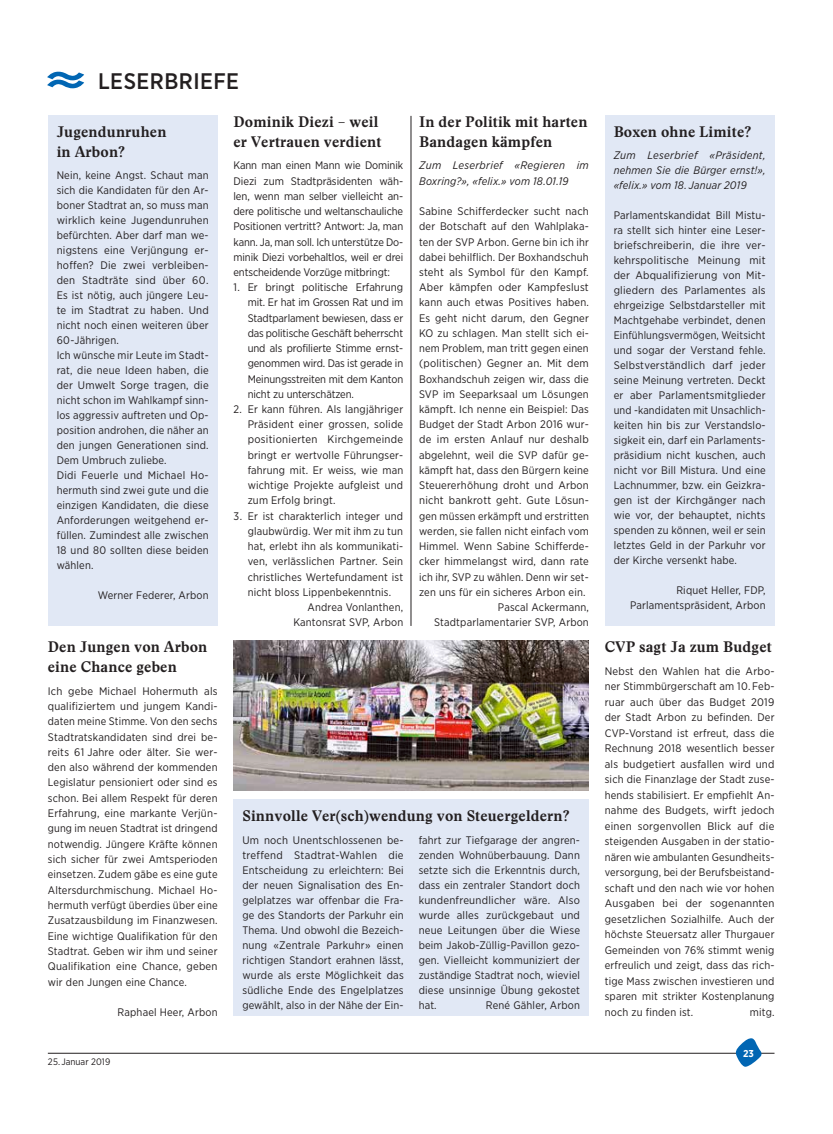
<style>
.page{position:relative;width:833px;height:1134px;background:#fff}
.page>*{position:absolute;margin:0;border:0;box-sizing:border-box;transform-origin:0 0}
.t1{font:500 22.5px "Gotham Narrow";letter-spacing:.02em;color:#231f20}
.t2{font:700 15px/20px "Stanley";letter-spacing:.01em;color:#231f20}
.t3{font:11px/15px "Gotham Narrow";letter-spacing:.015em;color:#231f20;text-align:justify}
.t4{font:italic 11px/15px "Gotham Narrow";letter-spacing:.015em;color:#231f20;text-align:justify}
.t5{font:700 10px "Gotham Narrow";color:#fff}
.t6{font:9.38px "Gotham Narrow";color:#231f20}
</style>
<div class="page">
<svg style="left:47px;top:72px;width:37px;height:16px"></svg>
<hr style="left:48px;top:1053px;width:726px;height:1px;background:#231f20">
<svg style="left:735px;top:1038px;width:27px;height:29px"></svg>
<hr style="left:411px;top:116px;width:1px;height:510px;background:#231f20">
<div style="left:233px;top:799px;width:356px;height:217px;background:#e1e8f5"></div>
<div style="left:605px;top:115px;width:169px;height:511px;background:#e1e8f5"></div>
<div style="left:48px;top:115px;width:169px;height:511px;background:#e1e8f5"></div>
<img style="left:233px;top:641px;width:356px;height:150px">
<h1 class="t1" style="left:98px;top:66px;width:142px">LESERBRIEFE</h1>
<h2 class="t2" style="left:57px;top:122px;width:111px">Jugendunruhen in Arbon?</h2>
<p class="t3" style="left:57px;top:168px;width:154px;text-align:left">Nein, keine Angst. Schaut man sich die Kandidaten für den Ar&shy;boner Stadtrat an, so muss man wirklich keine Jugendunruhen befürchten. Aber darf man we&shy;nigstens eine Verjüngung er&shy;hoffen? Die zwei verbleiben&shy;den Stadträte sind über 60.<br>Es ist nötig, auch jüngere Leu&shy;te im Stadtrat zu haben. Und nicht noch einen weiteren über<br>60-Jährigen.<br>Ich wünsche mir Leute im Stadt&shy;rat, die neue Ideen haben, die der Umwelt Sorge tragen, die nicht schon im Wahlkampf sinn&shy;los aggressiv auftreten und Op&shy;position androhen, die näher an den jungen Generationen sind.<br>Dem Umbruch zuliebe.<br>Didi Feuerle und Michael Ho&shy;hermuth sind zwei gute und die einzigen Kandidaten, die diese<br>Anforderungen weitgehend er&shy;füllen. Zumindest alle zwischen<br>18 und 80 sollten diese beiden wählen.</p>
<p class="t3" style="left:98px;top:588px;width:112px">Werner Federer, Arbon</p>
<h2 class="t2" style="left:48px;top:637px;width:161px">Den Jungen von Arbon eine Chance geben</h2>
<p class="t3" style="left:48px;top:683px;width:171px;line-height:15.4px">Ich gebe Michael Hohermuth als qualifiziertem und jungem Kandi&shy;daten meine Stimme. Von den sechs Stadtratskandidaten sind drei be&shy;reits 61 Jahre oder älter. Sie wer&shy;den also während der kommenden Legislatur pensioniert oder sind es schon. Bei allem Respekt für deren Erfahrung, eine markante Verjün&shy;gung im neuen Stadtrat ist dringend notwendig. Jüngere Kräfte können sich sicher für zwei Amtsperioden einsetzen. Zudem gäbe es eine gute Altersdurchmischung. Michael Ho&shy;hermuth verfügt überdies über eine Zusatzausbildung im Finanzwesen.<br>Eine wichtige Qualifikation für den Stadtrat. Geben wir ihm und seiner Qualifikation eine Chance, geben wir den Jungen eine Chance.</p>
<p class="t3" style="left:118px;top:1004px;width:101px">Raphael Heer, Arbon</p>
<p class="t6" style="left:48px;top:1056px;width:64px">25. Januar 2019</p>
<h2 class="t2" style="left:233px;top:112px;width:149px">Dominik Diezi – weil er Vertrauen verdient</h2>
<p class="t3" style="left:233px;top:158px;width:171px">Kann man einen Mann wie Dominik Diezi zum Stadtpräsidenten wäh&shy;len, wenn man selber vielleicht an&shy;dere politische und weltanschauliche Positionen vertritt? Antwort: Ja, man kann. Ja, man soll. Ich unterstütze Do&shy;minik Diezi vorbehaltlos, weil er drei entscheidende Vorzüge mitbringt:</p>
<p class="t3" style="left:248px;top:279px;width:157px;text-indent:-14px">1. Er bringt politische Erfahrung mit. Er hat im Grossen Rat und im Stadtparlament bewiesen, dass er das politische Geschäft beherrscht und als profilierte Stimme ernst&shy;genommen wird. Das ist gerade in Meinungsstreiten mit dem Kanton nicht zu unterschätzen.</p>
<p class="t3" style="left:248px;top:401px;width:157px;text-indent:-14px">2. Er kann führen. Als langjähriger Präsident einer grossen, solide positionierten Kirchgemeinde bringt er wertvolle Führungser&shy;fahrung mit. Er weiss, wie man wichtige Projekte aufgleist und zum Erfolg bringt.</p>
<p class="t3" style="left:233px;top:508px;width:171px">3. Er ist charakterlich integer und</p>
<p class="t3" style="left:248px;top:523px;width:157px">glaubwürdig. Wer mit ihm zu tun</p>
<p class="t3" style="left:248px;top:538px;width:157px">hat, erlebt ihn als kommunikati-</p>
<p class="t3" style="left:248px;top:554px;width:157px">ven, verlässlichen Partner. Sein</p>
<p class="t3" style="left:248px;top:569px;width:157px">christliches Wertefundament ist</p>
<p class="t3" style="left:248px;top:584px;width:145px">nicht bloss Lippenbekenntnis.</p>
<p class="t3" style="left:307px;top:599px;width:97px">Andrea Vonlanthen,</p>
<p class="t3" style="left:293px;top:615px;width:111px">Kantonsrat SVP, Arbon</p>
<h2 class="t2" style="left:419px;top:112px;width:170px">In der Politik mit harten<br>Bandagen kämpfen</h2>
<p class="t4" style="left:419px;top:158px;width:171px">Zum Leserbrief «Regieren im<br>Boxring?», «felix.» vom 18.01.19</p>
<p class="t3" style="left:419px;top:203px;width:171px">Sabine Schifferdecker sucht nach</p>
<p class="t3" style="left:419px;top:219px;width:171px">der Botschaft auf den Wahlplaka-</p>
<p class="t3" style="left:419px;top:234px;width:171px">ten der SVP Arbon. Gerne bin ich ihr</p>
<p class="t3" style="left:419px;top:249px;width:171px">dabei behilflich. Der Boxhandschuh</p>
<p class="t3" style="left:419px;top:264px;width:171px">steht als Symbol für den Kampf.</p>
<p class="t3" style="left:419px;top:280px;width:171px">Aber kämpfen oder Kampfeslust</p>
<p class="t3" style="left:419px;top:295px;width:171px">kann auch etwas Positives haben.</p>
<p class="t3" style="left:419px;top:310px;width:171px">Es geht nicht darum, den Gegner</p>
<p class="t3" style="left:419px;top:325px;width:171px">KO zu schlagen. Man stellt sich ei-</p>
<p class="t3" style="left:419px;top:341px;width:171px">nem Problem, man tritt gegen einen</p>
<p class="t3" style="left:419px;top:356px;width:171px">(politischen) Gegner an. Mit dem</p>
<p class="t3" style="left:419px;top:371px;width:171px">Boxhandschuh zeigen wir, dass die</p>
<p class="t3" style="left:419px;top:386px;width:171px">SVP im Seeparksaal um Lösungen</p>
<p class="t3" style="left:419px;top:401px;width:171px">kämpft. Ich nenne ein Beispiel: Das</p>
<p class="t3" style="left:419px;top:417px;width:171px">Budget der Stadt Arbon 2016 wur-</p>
<p class="t3" style="left:419px;top:432px;width:171px">de im ersten Anlauf nur deshalb</p>
<p class="t3" style="left:419px;top:447px;width:171px">abgelehnt, weil die SVP dafür ge-</p>
<p class="t3" style="left:419px;top:462px;width:171px">kämpft hat, dass den Bürgern keine</p>
<p class="t3" style="left:419px;top:478px;width:171px">Steuererhöhung droht und Arbon</p>
<p class="t3" style="left:419px;top:493px;width:171px">nicht bankrott geht. Gute Lösun-</p>
<p class="t3" style="left:419px;top:508px;width:171px">gen müssen erkämpft und erstritten</p>
<p class="t3" style="left:419px;top:523px;width:171px">werden, sie fallen nicht einfach vom</p>
<p class="t3" style="left:419px;top:538px;width:171px">Himmel. Wenn Sabine Schifferde-</p>
<p class="t3" style="left:419px;top:554px;width:171px">cker himmelangst wird, dann rate</p>
<p class="t3" style="left:419px;top:569px;width:171px">ich ihr, SVP zu wählen. Denn wir set-</p>
<p class="t3" style="left:419px;top:584px;width:168px">zen uns für ein sicheres Arbon ein.</p>
<p class="t3" style="left:498px;top:599px;width:92px">Pascal Ackermann,</p>
<p class="t3" style="left:434px;top:615px;width:156px">Stadtparlamentarier SVP, Arbon</p>
<h2 class="t2" style="left:242px;top:806px;width:329px">Sinnvolle Ver(sch)wendung von Steuergeldern?</h2>
<p class="t3" style="left:242px;top:832px;width:163px">Um noch Unentschlossenen be&shy;treffend Stadtrat-Wahlen die Entscheidung zu erleichtern: Bei der neuen Signalisation des En&shy;gelplatzes war offenbar die Fra&shy;ge des Standorts der Parkuhr ein Thema. Und obwohl die Bezeich&shy;nung «Zentrale Parkuhr» einen richtigen Standort erahnen lässt, wurde als erste Möglichkeit das südliche Ende des Engelplatzes gewählt, also in der Nähe der Ein-</p>
<p class="t3" style="left:419px;top:832px;width:163px">fahrt zur Tiefgarage der angren&shy;zenden Wohnüberbauung. Dann setzte sich die Erkenntnis durch, dass ein zentraler Standort doch kundenfreundlicher wäre. Also wurde alles zurückgebaut und neue Leitungen über die Wiese beim Jakob-Züllig-Pavillon gezo&shy;gen. Vielleicht kommuniziert der zuständige Stadtrat noch, wieviel diese unsinnige Übung gekostet hat.</p>
<p class="t3" style="left:486px;top:997px;width:95px">René Gähler, Arbon</p>
<h2 class="t2" style="left:613px;top:122px;width:139px">Boxen ohne Limite?</h2>
<p class="t4" style="left:613px;top:148px;width:153px">Zum Leserbrief «Präsident, nehmen Sie die Bürger ernst!», «felix.» vom 18. Januar 2019</p>
<p class="t3" style="left:613px;top:208px;width:153px">Parlamentskandidat Bill Mistu&shy;ra stellt sich hinter eine Leser&shy;briefschreiberin, die ihre ver&shy;kehrspolitische Meinung mit der Abqualifizierung von Mit&shy;gliedern des Parlamentes als ehrgeizige Selbstdarsteller mit Machtgehabe verbindet, denen Einfühlungsvermögen, Weitsicht und sogar der Verstand fehle.<br>Selbstverständlich darf jeder seine Meinung vertreten. Deckt er aber Parlamentsmitglieder und -kandidaten mit Unsachlich&shy;keiten hin bis zur Verstandslo&shy;sigkeit ein, darf ein Parlaments&shy;präsidium nicht kuschen, auch nicht vor Bill Mistura. Und eine Lachnummer, bzw. ein Geizkra&shy;gen ist der Kirchgänger nach wie vor, der behauptet, nichts spenden zu können, weil er sein letztes Geld in der Parkuhr vor der Kirche versenkt habe.</p>
<p class="t3" style="left:630px;top:583px;width:137px;text-align:right">Riquet Heller, FDP,<br>Parlamentspräsident, Arbon</p>
<h2 class="t2" style="left:605px;top:637px;width:169px">CVP sagt Ja zum Budget</h2>
<p class="t3" style="left:605px;top:663px;width:171px;line-height:15.5px">Nebst den Wahlen hat die Arbo&shy;ner Stimmbürgerschaft am 10. Feb&shy;ruar auch über das Budget 2019 der Stadt Arbon zu befinden. Der CVP-Vorstand ist erfreut, dass die Rechnung 2018 wesentlich besser als budgetiert ausfallen wird und sich die Finanzlage der Stadt zuse&shy;hends stabilisiert. Er empfiehlt An&shy;nahme des Budgets, wirft jedoch einen sorgenvollen Blick auf die steigenden Ausgaben in der statio&shy;nären wie ambulanten Gesundheits&shy;versorgung, bei der Berufsbeistand&shy;schaft und den nach wie vor hohen Ausgaben bei der sogenannten gesetzlichen Sozialhilfe. Auch der höchste Steuersatz aller Thurgauer Gemeinden von 76% stimmt wenig erfreulich und zeigt, dass das rich&shy;tige Mass zwischen investieren und sparen mit strikter Kostenplanung noch zu finden ist.</p>
<p class="t3" style="left:750px;top:1004px;width:26px">mitg.</p>
<p class="t5" style="left:743px;top:1047px;width:12px">23</p>
</div>
